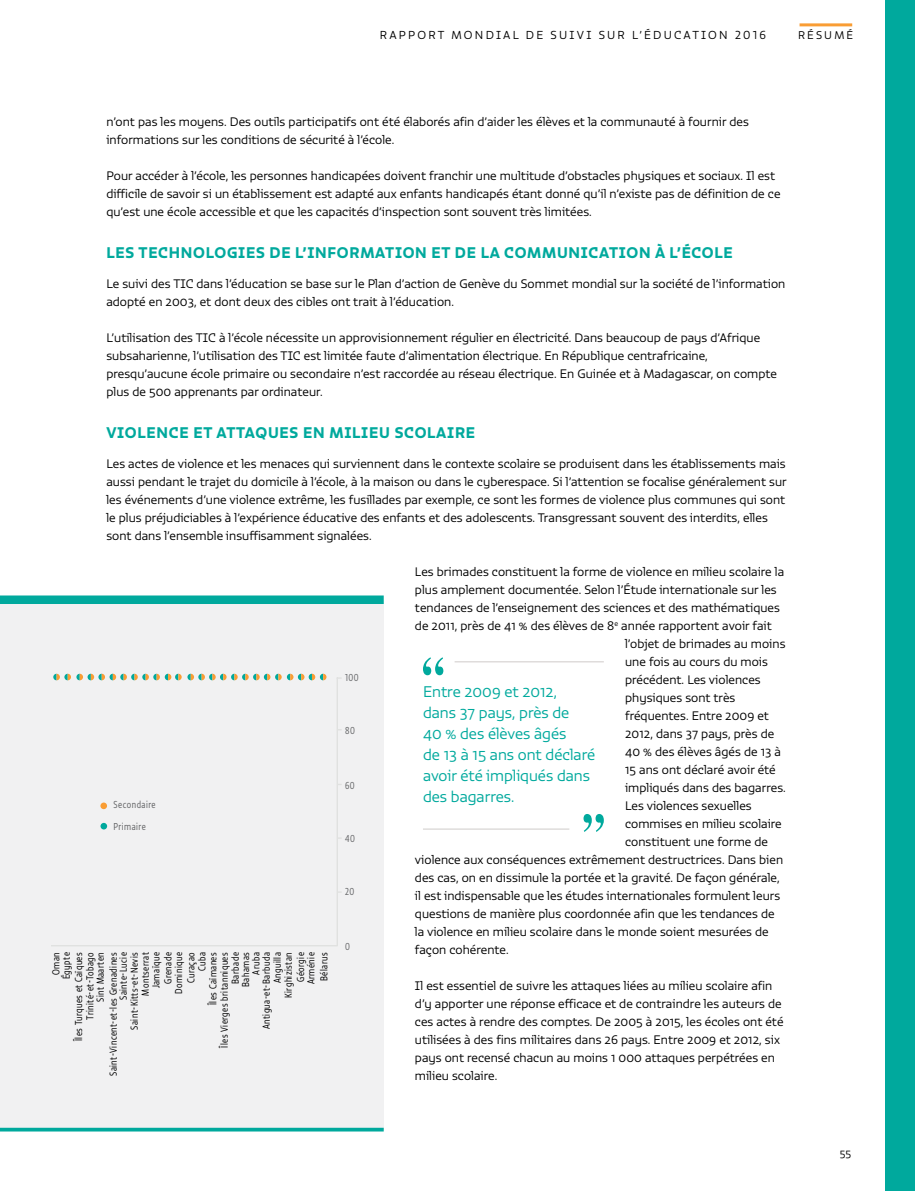
<style>
.page{position:relative;width:915px;height:1191px;background:#fff}
.page>*{position:absolute;margin:0;border:0;box-sizing:border-box;transform-origin:0 0}
.t1{font:300 15px/21px "Vita Std";color:#00a99d}
.t2{font:15px "Vita Std Bld";letter-spacing:.05em;color:#00a99d}
.t3{font:300 12px/18px "Vita Std";letter-spacing:.005em;color:#000}
.t4{font:300 11.25px "Vita Std";letter-spacing:.2em;color:#000}
.t5{font:300 10.8px "Vita Std";letter-spacing:.2em;color:#000}
.t6{font:300 10.5px "Vita Std";color:#000}
.t7{font:300 9.75px/10.8px "Vita Cond Std";letter-spacing:.05em;color:#000;text-align:right}
.t8{font:300 9.75px/21px "Vita Cond Std";letter-spacing:.05em;color:#636466}
</style>
<div class="page">
<div style="left:884px;top:0;width:30px;height:1191px;background:#00a99d"></div>
<hr style="left:799px;top:23px;width:52px;height:3px;background:#f99d34">
<hr style="left:454px;top:661px;width:149px;height:1px;background:#dfdcdb">
<hr style="left:423px;top:828px;width:146px;height:2px;background:#dfdcdb">
<svg style="left:423px;top:657px;width:20px;height:18px"></svg>
<svg style="left:583px;top:814px;width:20px;height:18px"></svg>
<div style="left:0;top:600px;width:383px;height:529px;background:#f1f1f2"></div>
<div style="left:0;top:595px;width:383px;height:9px;background:#00a99d"></div>
<svg style="left:0;top:1127px;width:383px;height:4px;background:#2eb6ad"></svg>
<hr style="left:51px;top:945px;width:286px;height:1px;background:#e0e1e0">
<hr style="left:336px;top:677px;width:2px;height:268px;background:#e0e1e0">
<svg style="left:53px;top:673px;width:228px;height:7px"></svg>
<svg style="left:287px;top:673px;width:39px;height:7px"></svg>
<div style="left:100px;top:802px;width:7px;height:7px;background:#f99d34;border-radius:50%"></div>
<div style="left:100px;top:823px;width:7px;height:6px;background:#00a99d;border-radius:50%"></div>
<p class="t4" style="left:380px;top:28px;width:387px">RAPPORT MONDIAL DE SUIVI SUR L’ÉDUCATION 2016</p>
<p class="t5" style="left:797px;top:28px;width:57px">RÉSUMÉ</p>
<p class="t3" style="left:106px;top:113px;width:643px">n’ont pas les moyens. Des outils participatifs ont été élaborés afin d’aider les élèves et la communauté à fournir des informations sur les conditions de sécurité à l’école.</p>
<p class="t3" style="left:106px;top:167px;width:675px">Pour accéder à l’école, les personnes handicapées doivent franchir une multitude d’obstacles physiques et sociaux. Il est difficile de savoir si un établissement est adapté aux enfants handicapés étant donné qu’il n’existe pas de définition de ce qu’est une école accessible et que les capacités d’inspection sont souvent très limitées.</p>
<p class="t2" style="left:106px;top:243px;width:627px">LES TECHNOLOGIES DE L’INFORMATION ET DE LA COMMUNICATION À L’ÉCOLE</p>
<p class="t3" style="left:106px;top:275px;width:680px">Le suivi des TIC dans l’éducation se base sur le Plan d’action de Genève du Sommet mondial sur la société de l’information adopté en 2003, et dont deux des cibles ont trait à l’éducation.</p>
<p class="t3" style="left:106px;top:329px;width:672px">L’utilisation des TIC à l’école nécessite un approvisionnement régulier en électricité. Dans beaucoup de pays d’Afrique subsaharienne, l’utilisation des TIC est limitée faute d’alimentation électrique. En République centrafricaine, presqu’aucune école primaire ou secondaire n’est raccordée au réseau électrique. En Guinée et à Madagascar, on compte plus de 500 apprenants par ordinateur.</p>
<p class="t2" style="left:106px;top:423px;width:370px">VIOLENCE ET ATTAQUES EN MILIEU SCOLAIRE</p>
<p class="t3" style="left:106px;top:455px;width:681px">Les actes de violence et les menaces qui surviennent dans le contexte scolaire se produisent dans les établissements mais aussi pendant le trajet du domicile à l’école, à la maison ou dans le cyberespace. Si l’attention se focalise généralement sur les événements d’une violence extrême, les fusillades par exemple, ce sont les formes de violence plus communes qui sont le plus préjudiciables à l’expérience éducative des enfants et des adolescents. Transgressant souvent des interdits, elles sont dans l’ensemble insuffisamment signalées.</p>
<p class="t3" style="left:415px;top:563px;width:370px">Les brimades constituent la forme de violence en milieu scolaire la</p>
<p class="t3" style="left:415px;top:581px;width:363px">plus amplement documentée. Selon l’Étude internationale sur les</p>
<p class="t3" style="left:415px;top:599px;width:366px">tendances de l’enseignement des sciences et des mathématiques</p>
<p class="t3" style="left:415px;top:617px;width:358px">de 2011, près de 41 % des élèves de 8<sup>e</sup> année rapportent avoir fait</p>
<p class="t3" style="left:625px;top:635px;width:162px">l’objet de brimades au moins</p>
<p class="t3" style="left:625px;top:653px;width:144px">une fois au cours du mois</p>
<p class="t3" style="left:625px;top:671px;width:137px">précédent. Les violences</p>
<p class="t3" style="left:625px;top:689px;width:112px">physiques sont très</p>
<p class="t3" style="left:625px;top:707px;width:145px">fréquentes. Entre 2009 et</p>
<p class="t3" style="left:625px;top:725px;width:151px">2012, dans 37 pays, près de</p>
<p class="t3" style="left:625px;top:743px;width:156px">40 % des élèves âgés de 13 à</p>
<p class="t3" style="left:625px;top:761px;width:152px">15 ans ont déclaré avoir été</p>
<p class="t3" style="left:625px;top:779px;width:162px">impliqués dans des bagarres.</p>
<p class="t3" style="left:625px;top:797px;width:128px">Les violences sexuelles</p>
<p class="t3" style="left:625px;top:815px;width:158px">commises en milieu scolaire</p>
<p class="t3" style="left:625px;top:833px;width:144px">constituent une forme de</p>
<p class="t3" style="left:415px;top:851px;width:369px">violence aux conséquences extrêmement destructrices. Dans bien</p>
<p class="t3" style="left:415px;top:869px;width:366px">des cas, on en dissimule la portée et la gravité. De façon générale,</p>
<p class="t3" style="left:415px;top:887px;width:366px">il est indispensable que les études internationales formulent leurs</p>
<p class="t3" style="left:415px;top:905px;width:361px">questions de manière plus coordonnée afin que les tendances de</p>
<p class="t3" style="left:415px;top:923px;width:355px">la violence en milieu scolaire dans le monde soient mesurées de</p>
<p class="t3" style="left:415px;top:941px;width:95px">façon cohérente.</p>
<p class="t3" style="left:415px;top:977px;width:370px">Il est essentiel de suivre les attaques liées au milieu scolaire afin d’y apporter une réponse efficace et de contraindre les auteurs de ces actes à rendre des comptes. De 2005 à 2015, les écoles ont été utilisées à des fins militaires dans 26 pays. Entre 2009 et 2012, six pays ont recensé chacun au moins 1 000 attaques perpétrées en milieu scolaire.</p>
<p class="t8" style="left:345px;top:666px;width:15px">100</p>
<p class="t1" style="left:423px;top:681px;width:173px">Entre 2009 et 2012,<br>dans 37 pays, près de<br>40 % des élèves âgés<br>de 13 à 15 ans ont déclaré avoir été impliqués dans des bagarres.</p>
<p class="t8" style="left:345px;top:720px;width:11px">80</p>
<p class="t8" style="left:345px;top:775px;width:11px">60</p>
<p class="t8" style="left:113px;top:794px;width:44px">Secondaire<br>Primaire</p>
<p class="t8" style="left:345px;top:828px;width:11px">40</p>
<p class="t8" style="left:345px;top:881px;width:11px">20</p>
<p class="t8" style="left:345px;top:935px;width:6px">0</p>
<p class="t7" style="left:51px;top:979px;width:29px;line-height:10.2px;text-align:center;rotate:-90deg">Oman<br>Égypte</p>
<p class="t7" style="left:73px;top:1041px;width:90px;line-height:11.6px;rotate:-90deg">Îles Turques et Caïques<br>Trinité-et-Tobago</p>
<p class="t7" style="left:94px;top:1076px;width:125px;line-height:12.9px;rotate:-90deg">Sint Maarten<br>Saint-Vincent-et-les Grenadines</p>
<p class="t7" style="left:118px;top:1029px;width:79px;rotate:-90deg">Sainte-Lucie<br>Saint-Kitts-et-Nevis<br>Montserrat<br>Jamaïque</p>
<p class="t7" style="left:162px;top:994px;width:43px;rotate:-90deg">Grenade<br>Dominique</p>
<p class="t7" style="left:185px;top:1047px;width:97px;rotate:-90deg">Curaçao<br>Cuba<br>Îles Caïmanes<br>Îles Vierges britanniques<br>Barbade<br>Bahamas<br>Aruba<br>Antigua-et-Barbuda<br>Anguilla<br>Kirghizistan</p>
<p class="t7" style="left:295px;top:984px;width:34px;line-height:10.2px;text-align:left;rotate:-90deg">Géorgie<br>Arménie</p>
<p class="t7" style="left:318px;top:981px;width:30px;rotate:-90deg">Bélarus</p>
<p class="t6" style="left:839px;top:1146px;width:13px">55</p>
</div>
